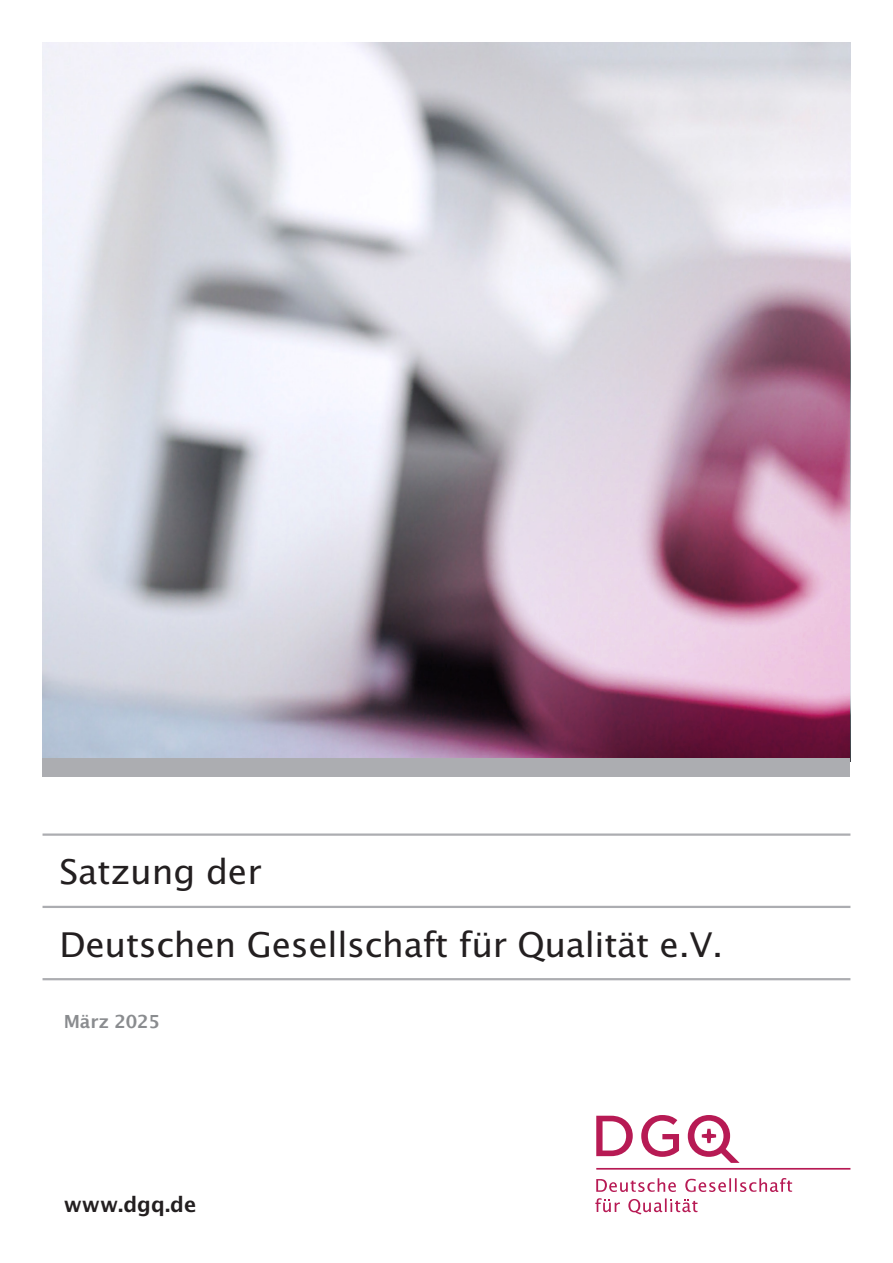
<style>
.page{position:relative;width:893px;height:1263px;background:#fff}
.page>*{position:absolute;margin:0;border:0;box-sizing:border-box;transform-origin:0 0}
.DGQ_Titel-HL_32pt{font:34.2px "Lucida Sans";letter-spacing:-.01em;color:#231f20}
.DGQ_URL_14pt{font:700 21px "Lucida Sans";color:#231f20}
.DGQ_Titel-SL_12pt_grau{font:700 18px "Lucida Sans";letter-spacing:-.01em;color:#8a8c8f}
</style>
<div class="page">
<img style="left:43px;top:43px;width:807px;height:715px">
<div style="left:43px;top:758px;width:807px;height:18px;background:#acadb1"></div>
<hr style="left:43px;top:833px;width:807px;height:3px;background:#acadb1">
<hr style="left:43px;top:906px;width:807px;height:2px;background:#acadb1">
<hr style="left:43px;top:978px;width:807px;height:2px;background:#acadb1">
<svg style="left:628px;top:1198px;width:69px;height:16px"></svg>
<svg style="left:595px;top:1198px;width:25px;height:14px"></svg>
<svg style="left:596px;top:1178px;width:80px;height:14px"></svg>
<svg style="left:685px;top:1178px;width:107px;height:14px"></svg>
<svg style="left:596px;top:1115px;width:254px;height:54px"></svg>
<p class="DGQ_Titel-HL_32pt" style="left:60px;top:852px;width:204px">Satzung der</p>
<p class="DGQ_Titel-HL_32pt" style="left:60px;top:925px;width:665px">Deutschen Gesellschaft für Qualität e.V.</p>
<p class="DGQ_Titel-SL_12pt_grau" style="left:64px;top:1011px;width:98px">März 2025</p>
<p class="DGQ_URL_14pt" style="left:64px;top:1192px;width:134px">www.dgq.de</p>
</div>
